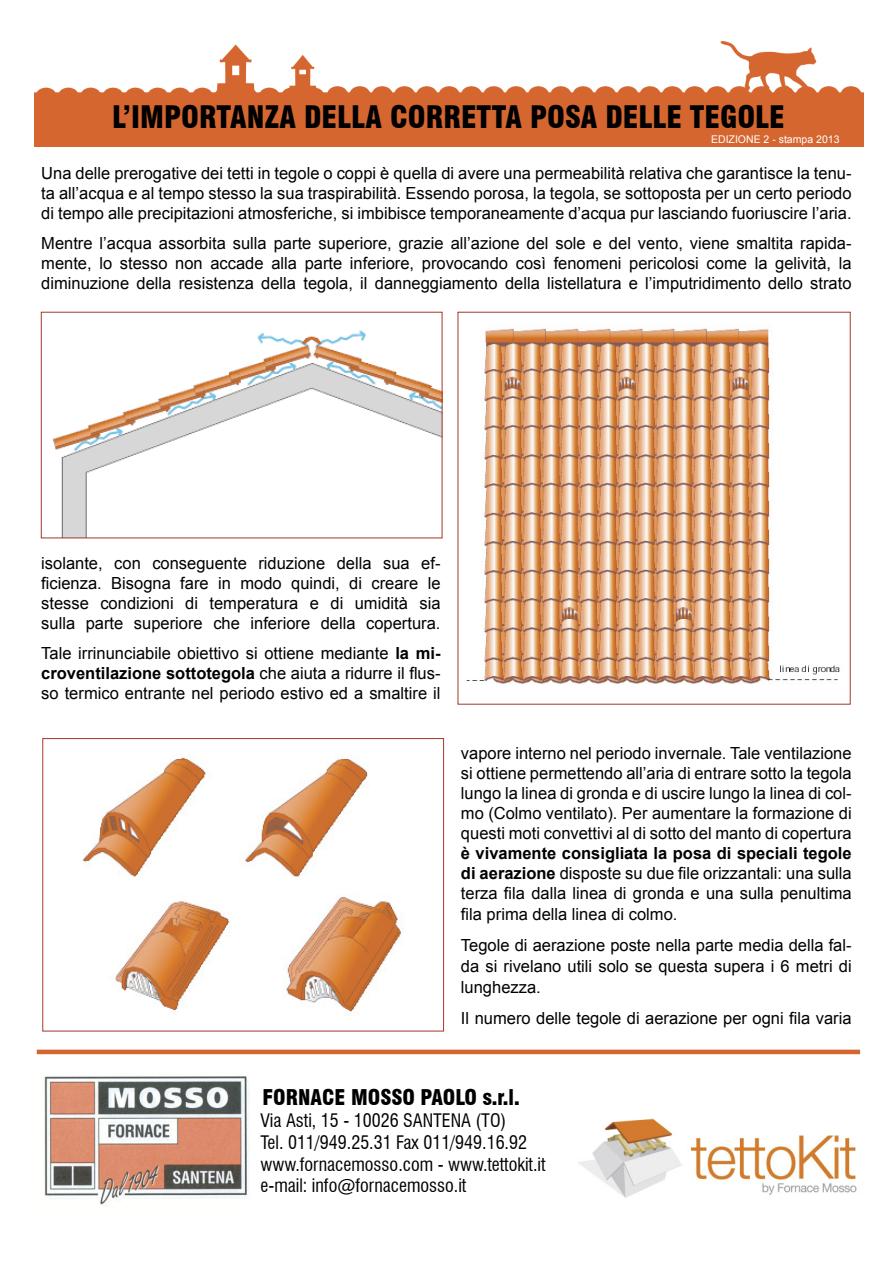
<style>
.page{position:relative;width:893px;height:1263px;background:#fff}
.page>*{position:absolute;margin:0;border:0;box-sizing:border-box;transform-origin:0 0}
.t1{font:900 condensed 30.3px "Swiss 721 BT";color:#000}
.t2{font:900 condensed 21.15px "Swiss 721 BT";color:#000}
.t3{font:condensed 18.15px/21.8px "Swiss 721 BT";color:#000}
.t4{font:16.65px/20px "Arial";color:#000;text-align:justify}
.t5{font:10.65px "Arial";color:#fff}
.s1{font-weight:700}
</style>
<div class="page">
<img style="left:44px;top:1076px;width:205px;height:129px">
<img style="left:578px;top:1118px;width:279px;height:80px">
<hr style="left:37px;top:1050px;width:823px;height:4px;background:#d56630">
<img style="left:34px;top:42px;width:829px;height:56px">
<div style="left:34px;top:98px;width:829px;height:49px;background:#d56630"></div>
<img style="left:53px;top:330px;width:387px;height:206px">
<img style="left:466px;top:328px;width:374px;height:357px">
<img style="left:82px;top:756px;width:321px;height:257px">
<div style="left:42px;top:738px;width:402px;height:293px;border:1px solid #a5372b"></div>
<h1 class="t1" style="left:112px;top:105px;width:674px">L’IMPORTANZA DELLA CORRETTA POSA DELLE TEGOLE</h1>
<p class="t4" style="left:41px;top:165px;width:811px">Una delle prerogative dei tetti in tegole o coppi è quella di avere una permeabilità relativa che garantisce la tenu&shy;ta all’acqua e al tempo stesso la sua traspirabilità. Essendo porosa, la tegola, se sottoposta per un certo periodo di tempo alle precipitazioni atmosferiche, si imbibisce temporaneamente d’acqua pur lasciando fuoriuscire l’aria.</p>
<p class="t4" style="left:41px;top:234px;width:811px">Mentre l’acqua assorbita sulla parte superiore, grazie all’azione del sole e del vento, viene smaltita rapida&shy;mente, lo stesso non accade alla parte inferiore, provocando così fenomeni pericolosi come la gelività, la diminuzione della resistenza della tegola, il danneggiamento della listellatura e l’imputridimento dello strato</p>
<p class="t5" style="left:711px;top:136px;width:130px">EDIZIONE 2 - stampa 2013</p>
<p class="t4" style="left:41px;top:554px;width:401px">isolante, con conseguente riduzione della sua ef&shy;ficienza. Bisogna fare in modo quindi, di creare le stesse condizioni di temperatura e di umidità sia sulla parte superiore che inferiore della copertura.</p>
<p class="t4" style="left:41px;top:644px;width:401px">Tale irrinunciabile obiettivo si ottiene mediante <span class="s1">la mi&shy;croventilazione sottotegola</span> che aiuta a ridurre il flus&shy;so termico entrante nel periodo estivo ed a smaltire il</p>
<p class="t4" style="left:461px;top:744px;width:392px">vapore interno nel periodo invernale. Tale ventilazione si ottiene permettendo all’aria di entrare sotto la tegola lungo la linea di gronda e di uscire lungo la linea di col&shy;mo (Colmo ventilato). Per aumentare la formazione di questi moti convettivi al di sotto del manto di copertura</p>
<p class="t4" style="left:461px;top:844px;width:392px;line-height:20.4px"><span class="s1">è vivamente consigliata la posa di speciali tegole di aerazione</span> disposte su due file orizzantali: una sulla terza fila dalla linea di gronda e una sulla penultima fila prima della linea di colmo.</p>
<p class="t4" style="left:461px;top:936px;width:392px;line-height:21.1px">Tegole di aerazione poste nella parte media della fal&shy;da si rivelano utili solo se questa supera i 6 metri di lunghezza.</p>
<p class="t4" style="left:461px;top:1010px;width:392px">Il numero delle tegole di aerazione per ogni fila varia</p>
<p class="t2" style="left:262px;top:1089px;width:259px">FORNACE MOSSO PAOLO s.r.l.</p>
<p class="t3" style="left:260px;top:1111px;width:286px">Via Asti, 15 - 10026 SANTENA (TO)<br>Tel. 011/949.25.31 Fax 011/949.16.92 www.fornacemosso.com - www.tettokit.it e-mail: info@fornacemosso.it</p>
</div>
